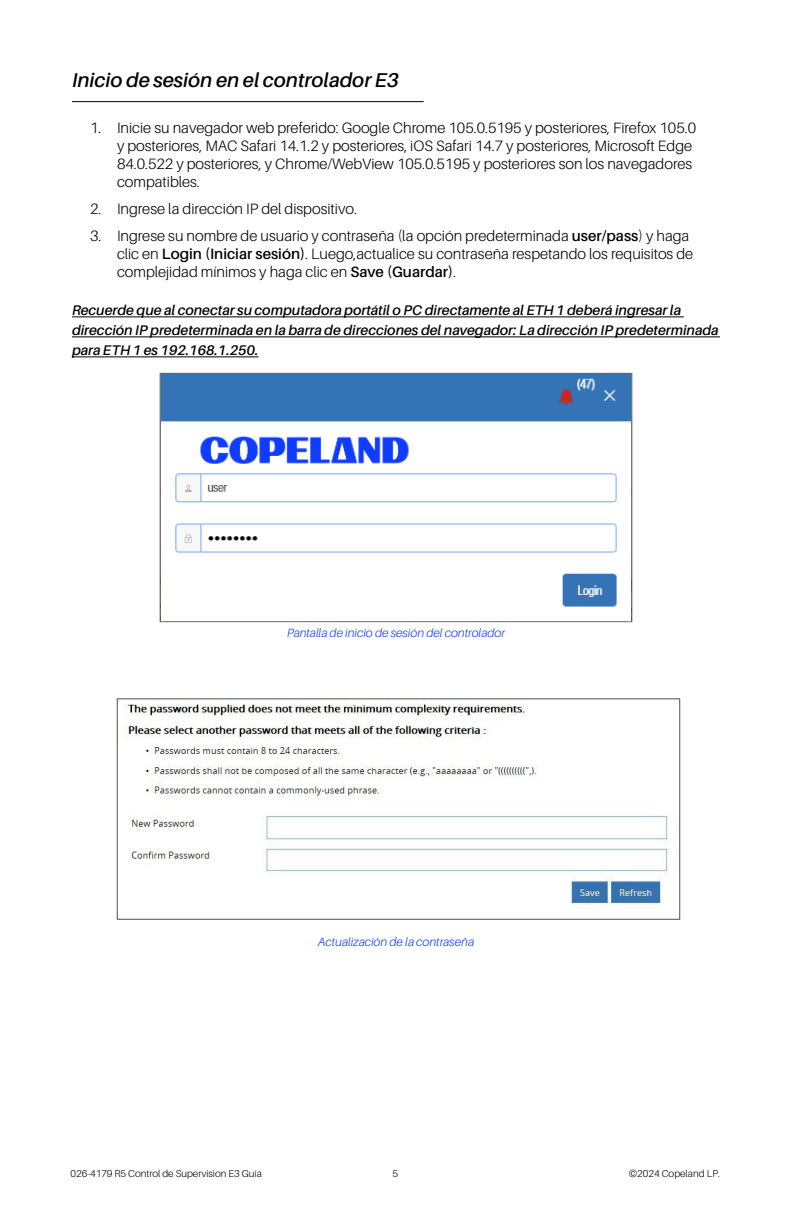
<style>
.page{position:relative;width:792px;height:1224px;background:#fff}
.page>*{position:absolute;margin:0;border:0;box-sizing:border-box;transform-origin:0 0}
.t1{font:italic 600 20px "Aileron";color:#000}
.t2{font:300 15px/18px "Aileron";color:#000}
.t3{font:italic 600 14px/20px "Aileron";color:#000}
.t4{font:italic 300 12px "Aileron";color:#0f3cff}
.t5{font:300 10px "Aileron";color:#000}
.s1{font-weight:600}
</style>
<div class="page">
<hr style="left:72px;top:101px;width:352px;height:1px;background:#000">
<img style="left:116px;top:698px;width:565px;height:222px">
<hr style="left:72px;top:316px;width:612px;height:1px;background:#000">
<hr style="left:72px;top:336px;width:648px;height:1px;background:#000">
<hr style="left:72px;top:356px;width:187px;height:1px;background:#000">
<img style="left:162px;top:375px;width:468px;height:232px">
<div style="left:160px;top:373px;width:472px;height:249px;border:1px solid #6d6e71"></div>
<h1 class="t1" style="left:72px;top:69px;width:328px">Inicio de sesión en el controlador E3</h1>
<p class="t2" style="left:117px;top:119px;width:581px;text-indent:-27px">1. Inicie su navegador web preferido: Google Chrome 105.0.5195 y posteriores, Firefox 105.0 y posteriores, MAC Safari 14.1.2 y posteriores, iOS Safari 14.7 y posteriores, Microsoft Edge 84.0.522 y posteriores, y Chrome/WebView 105.0.5195 y posteriores son los navegadores compatibles.</p>
<p class="t2" style="left:90px;top:200px;width:268px">2. Ingrese la dirección IP del dispositivo.</p>
<p class="t2" style="left:117px;top:227px;width:578px;text-indent:-27px">3. Ingrese su nombre de usuario y contraseña (la opción predeterminada <span class="s1">user/pass</span>) y haga clic en <span class="s1">Login (Iniciar sesión)</span>. Luego,actualice su contraseña respetando los requisitos de complejidad mínimos y haga clic en <span class="s1">Save (Guardar)</span>.</p>
<p class="t3" style="left:72px;top:300px;width:648px">Recuerde que al conectar su computadora portátil o PC directamente al ETH 1 deberá ingresar la dirección IP predeterminada en la barra de direcciones del navegador: La dirección IP predeterminada para ETH 1 es 192.168.1.250.</p>
<p class="t4" style="left:287px;top:626px;width:219px">Pantalla de inicio de sesión del controlador</p>
<p class="t4" style="left:318px;top:936px;width:158px">Actualización de la contraseña</p>
<p class="t5" style="left:71px;top:1168px;width:193px">026-4179 R5 Control de Supervision E3 Guía</p>
<p class="t5" style="left:392px;top:1168px;width:7px">5</p>
<p class="t5" style="left:629px;top:1168px;width:93px">©2024 Copeland LP.</p>
</div>
